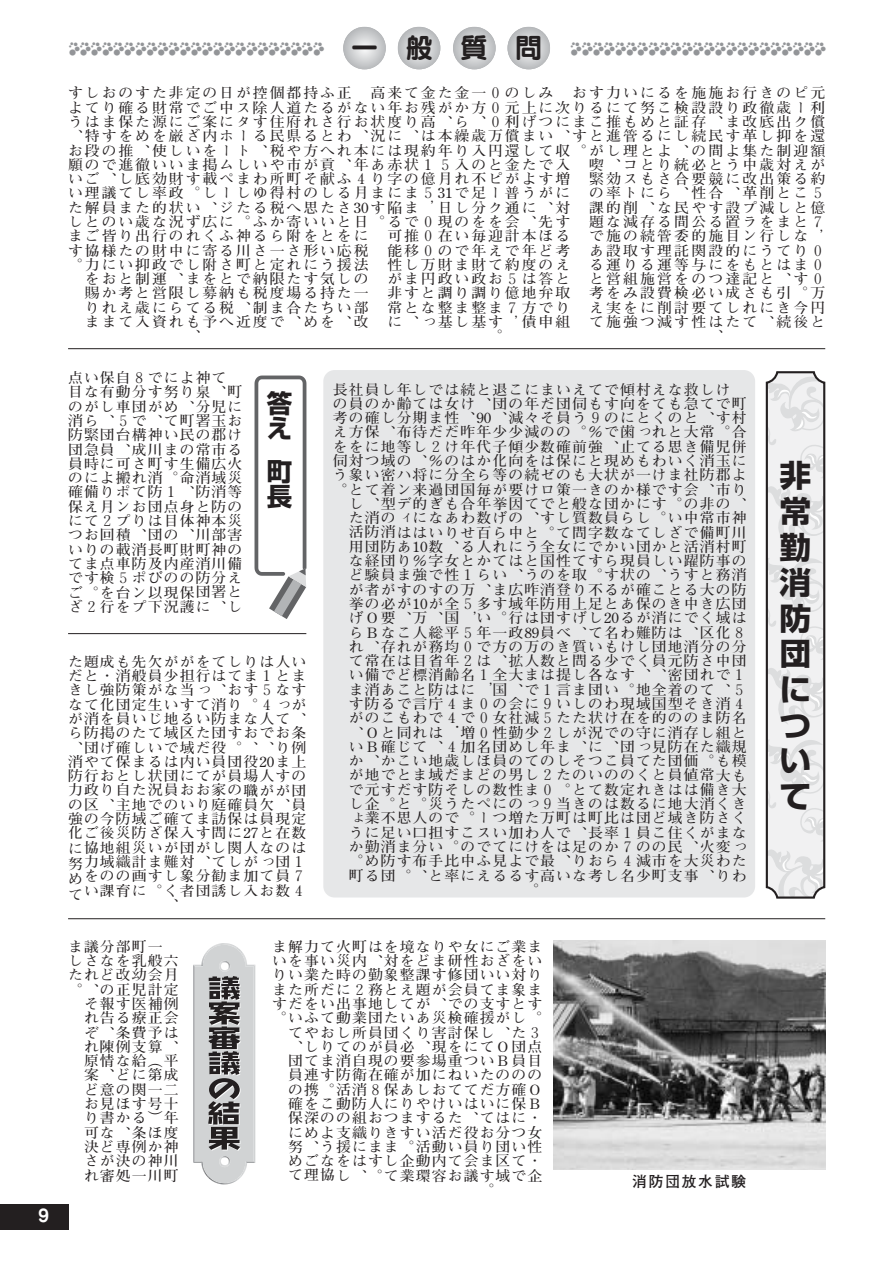
<style>
.page{position:relative;width:893px;height:1262px;background:#fff}
.page>*{position:absolute;margin:0;border:0;box-sizing:border-box;transform-origin:0 0}
.t1{font:700 30.6px/35.5px "Shin Go";color:#231f20;text-align:justify;scale:1.04 1}
.t2{font:27.6px "Seurat CID B";color:#231f20}
.t3{font:700 25.5px/25.5px "Shin Go";color:#231f20}
.t4{font:21.3px "Kazarikei Btype";color:#939598}
.t5{font:16.95px "Seurat CID B";color:#fff}
.t6{font:700 14.85px "Futo Go B101";letter-spacing:.11em;color:#231f20}
.t7{font:700 14.25px/14.2px "Futo Min A101";letter-spacing:.07em;color:#231f20;text-align:justify;scale:1.04 1}
.t8{font:700 14.25px/14.2px "Futo Min A101";letter-spacing:.13em;color:#231f20;text-align:right;scale:1.04 1}
.t9{font:700 14.25px/14.2px "Futo Min A101";letter-spacing:.14em;color:#231f20;text-align:right;scale:1.04 1}
.t10{font:700 14.25px/26.7px "Futo Min A101";letter-spacing:.145em;color:#231f20;scale:1.04 1}
</style>
<div class="page">
<div style="left:0;top:1203px;width:68px;height:26px;background:#231f20"></div>
<svg style="left:343px;top:27px;width:43px;height:42px"></svg>
<svg style="left:398px;top:27px;width:42px;height:42px"></svg>
<svg style="left:453px;top:27px;width:42px;height:42px"></svg>
<svg style="left:507px;top:27px;width:43px;height:42px"></svg>
<hr style="left:68px;top:633px;width:238px;height:1px;background:#231f20">
<hr style="left:68px;top:348px;width:757px;height:1px;background:#231f20">
<hr style="left:68px;top:918px;width:757px;height:1px;background:#231f20">
<div style="left:323px;top:370px;width:432px;height:527px;background:#e6e7e8;border-radius:11px"></div>
<div style="left:766px;top:372px;width:58px;height:172px;background:#f1f1f2"></div>
<svg style="left:768px;top:486px;width:54px;height:57px"></svg>
<svg style="left:766px;top:372px;width:58px;height:106px"></svg>
<div style="left:766px;top:545px;width:58px;height:181px;background:#f1f1f2"></div>
<svg style="left:768px;top:668px;width:54px;height:56px"></svg>
<svg style="left:768px;top:558px;width:54px;height:102px"></svg>
<div style="left:766px;top:726px;width:58px;height:171px;background:#f1f1f2"></div>
<svg style="left:766px;top:849px;width:58px;height:48px"></svg>
<svg style="left:768px;top:739px;width:54px;height:96px"></svg>
<div style="left:765px;top:371px;width:60px;height:527px;border:2px solid #231f20;border-radius:10px"></div>
<svg style="left:254px;top:375px;width:52px;height:244px"></svg>
<img style="left:553px;top:940px;width:272px;height:229px">
<svg style="left:193px;top:943px;width:62px;height:241px;background:#afb0b0"></svg>
<p class="t5" style="left:38px;top:1209px;width:13px">9</p>
<h2 class="t2" style="left:351px;top:38px;width:193px">一般質問</h2>
<p class="t9" style="left:68px;top:88px;width:729px">おす力いにるを施施お行きのピ元<br>よてり確る財常でご中ス除人道たるがない年お残がか方０元上に次りるにて努こ検設設り政徹歳ー利うはま保た源にご案にタす住府れさ行お状度り高、ら、０利げつにまこ推もめと証存、ま改底出ク償、特すをめを厳ざ内ホーる民県るとわ、況に、は本繰歳万償まい、すと進管るにし続民す革し抑を還お段の推、使しいをート、税や方へれ本には現約年り入円還して収。がし理とよ、の間よ集た制迎額喫、コとり統必とう中歳対えが<br>緊効スもさ合要競に改出策る約<br>の率トにら、性合、革削とこ５<br>課的削、な民やす設プ減しと億</p>
<p class="t10" style="left:589px;top:212px;width:235px;text-indent:221px">７，あ設取す理託関設的にうてり０</p>
<p class="t7" style="left:589px;top:259px;width:228px">る運りる運等与にをもとはま０と営組施営をのつ達記と、す０考をみ設費検必い成さも引。万え実をに削討要てしれにき今円て施強つ減す性はたて、続後と</p>
<h3 class="t4" style="left:68px;top:37px;width:257px">aaaaaaaaaaaaaaaaaaaaaaa</h3>
<h3 class="t4" style="left:570px;top:37px;width:257px">aaaaaaaaaaaaaaaaaaaaaaa</h3>
<p class="t8" style="left:68px;top:88px;width:274px">すしおのすた非定の日が控個都持ふ正</p>
<p class="t8" style="left:370px;top:88px;width:177px">高来て金た金一０のしみ</p>
<p class="t8" style="left:68px;top:159px;width:484px">願ので進徹いいま掲ムしいや市が貢、年あ赤状１５入のと金たで入いご、し底効財す載ペまわ所町そ献ふ４り字の億月れ不ピがよす増<br>31で足ー普うがに<br>日し分ク通に、対<br>しとのい歳な況ず広に。ふか寄いいと日。るで０現のをを会、先す可推０在い毎迎計本ほる<br>能移０ので年えで年ど考<br>性し万財ま財て約度のえ<br>がま円政い政お５は答と<br>非すと調り調り億地弁取<br>方でり<br>債申組</p>
<p class="t8" style="left:68px;top:188px;width:339px;text-align:left">い理議てし率政。しーしゆ得村のしる月まにまた解員また的状い、ジたる税へ思たさ30す陥ま</p>
<p class="t8" style="left:68px;top:231px;width:290px">まご皆り出行のれくふ神るら附をとをにす協様たの財中に寄る川さ一さ形い応税。力にい抑政でし附さ町と定れにう援法をおと制運、まをとで納限たす気しの賜か考と営限し募納も税度場る持た一りれえ歳にらてる税、制ま合たちい部ままて入資れも予へ近度で、めを、改</p>
<p class="t7" style="left:421px;top:190px;width:23px">５，</p>
<p class="t10" style="left:589px;top:216px;width:212px;line-height:14.2px">題な減存る間公る置ラをまとで施の続管委的施目ン行しな</p>
<p class="t8" style="left:387px;top:302px;width:113px">常とな整ま整まに、っ基し基す。</p>
<p class="t7" style="left:505px;top:304px;width:23px">７，</p>
<p class="t7" style="left:186px;top:331px;width:16px">、</p>
<p class="t7" style="left:708px;top:331px;width:16px">、</p>
<p class="t7" style="left:68px;top:373px;width:154px">点い保自８でによ神て</p>
<p class="t7" style="left:68px;top:387px;width:169px">目な有動分す努り泉、町のがし車団がめ、分児に消ら、５で、て町署玉お防緊団台構神い民の郡け団急員、成川まの常市る員時に可さ町す生備広火のによ搬れ消。命消域災確備りポて防１、防消等保え月ンお団点身と防のにて２プりは目体神本災つお回積、団の、川部害いりの載消長町財町神のてま点車防及内産消川備です検５ポびのの防分えご。を台ン以現保団署とざ２行をプ下況護に、し</p>
<h3 class="t3" style="left:267px;top:394px;width:27px">答え</h3>
<h3 class="t3" style="left:267px;top:462px;width:27px">町長</h3>
<p class="t7" style="left:68px;top:656px;width:230px">た題成も先欠ががをてしりは人い</p>
<p class="t7" style="left:68px;top:670px;width:230px">だと・消般員少担行はてま１とま</p>
<p class="t7" style="left:68px;top:685px;width:230px">きし強防策がな当っ、おす５なす</p>
<p class="t7" style="left:68px;top:699px;width:230px">なて化団定生いすて消り。４っが</p>
<p class="t7" style="left:68px;top:713px;width:230px">が消を員いじ地るい防まな人て、</p>
<p class="t7" style="left:68px;top:728px;width:230px">ら防掲のたて域区た団すおでお条</p>
<p class="t7" style="left:68px;top:742px;width:230px">、団げ確しいで域だ役。、、り例</p>
<p class="t7" style="left:68px;top:756px;width:230px">消やて保まるは内い員団役20ま上</p>
<p class="t7" style="left:68px;top:770px;width:230px">防行おとし状団にてが員場人すの</p>
<p class="t7" style="left:68px;top:785px;width:230px">力政り自た況員おお家の職がが団</p>
<p class="t7" style="left:68px;top:799px;width:230px">の区、主地でのいり庭確員欠、員</p>
<p class="t7" style="left:68px;top:813px;width:230px">強の今防域ご確てま訪保は員現定</p>
<p class="t7" style="left:68px;top:828px;width:230px">化ご後災防ざ保入す問に27と在数</p>
<p class="t7" style="left:68px;top:842px;width:230px">に協地組災いが団がし関人なのは</p>
<p class="t7" style="left:84px;top:856px;width:215px">力域織計ま難対、てしがっ団１</p>
<p class="t7" style="left:84px;top:870px;width:215px">をのの画すし象分勧ま加て員７</p>
<p class="t7" style="left:84px;top:885px;width:215px">い課育に。く者団誘し入お数４</p>
<p class="t7" style="left:164px;top:899px;width:16px">、</p>
<p class="t7" style="left:68px;top:858px;width:16px;line-height:15.3px">努めて</p>
<p class="t7" style="left:333px;top:384px;width:384px">長社員し年しでは続と退こにまいえてで傾村えな救しけ</p>
<p class="t7" style="left:333px;top:398px;width:399px;text-align:right">の員のか齢ては女け、団の年だ団伺もす向をても急てで町考の確し分期ま性、90、減々そ員う９のにとくのと、す村え方保、布待だだ昨年少少減のの。％で歯っれと大常。合ををに地等し２け年代子傾少数確前強、止てる思き備児併伺対つ域の、％のはか化向をは保にと現めもわいく消玉にう象い密ハ将に分全ら等の続ゼのも大状が一けま社防郡よ。とて着ン来過団国毎が要けロ策一きのか様です会、市りし、型デ的ぎも合年挙因てでと般な団かにす。の非の、た消のィになあわ数げの、すし質数員らし。い中常市神活防消ははいりせ百ら中と。て問字数なてしざで備町川用団防あ10数、る人れにう全女にでかい団かと活消村町な経団り％字女とかてはと国性てすら現員しい躍防事のど験員ま強で性１らい、うのを取。す状の、うすと務消が者がすのすの万、ま広昨消登り不るが確ことる大の防多す域年防用上足とあ保のき中き広団<br>い。行は団すげし20るが消にでく域は<br>らＢなこ人総平５年一政89員べ、て名わ難防は、区化８れ、存れが務均０で方の万のき質いもけし団地消分の分て常在は目省年２は、拡人数と問る少でく員元防さ中団全大まは提し各なす、、密団れで１<br>国、で１言ま団い。地全着のて、５<br>す防るで言庁４ま０の会に９いしのわ現域国型そき消４で０女社減５たた状け在を的ののま防名<br>増０性勤少２しが況での守に消存し組と<br>いＢ確じて、４加名団めし年ま、に、団っ見防在た織規か、かこい地歳しほ員のてのしそつこ員てた団価。も模が地でとま域だまどの男し２たのいののくと員値常大もで元すだす防そしの数性ま０。とて数定れきはは備き大し企。と。災うたペにのっ９当きのは数るに地大消くきょ業不思人ので。ーつ増た万町は町比は団ど域き防さくうに足い口担すこスい加わ人で、長率１員こ住くがまなか勤消ま分い。のでてにけをは足のか７のの民、火変っ。め防す布手比中ふ見よで最、りおら４減市を大災わた町る団。、と率にえるるす高いな考し名少町支事、りわ</p>
<p class="t7" style="left:349px;top:598px;width:108px">挙の必が10が全げＯ要、万、国</p>
<p class="t7" style="left:460px;top:600px;width:26px">５，</p>
<p class="t7" style="left:349px;top:670px;width:123px">い備でど標消齢名ま消あこと防はに</p>
<p class="t7" style="left:476px;top:672px;width:26px">１，</p>
<p class="t7" style="left:349px;top:713px;width:92px">がのこもわで、Ｏと同れは</p>
<p class="t7" style="left:444px;top:715px;width:26px">４．</p>
<p class="t7" style="left:524px;top:884px;width:16px">。</p>
<p class="t7" style="left:68px;top:941px;width:92px">ま議分部町一</p>
<p class="t7" style="left:68px;top:955px;width:108px;text-align:right">しさなを乳般六たれど改幼会月。、の正児計定そ報す医補例れ告る療正会ぞ、条費予はれ陳例支算、原情な給（平案、どに第成ど意の関一二お見ほす号十り書かる）年可な、条ほ度決ど専例か神さが決の神川れ審処一川町</p>
<p class="t7" style="left:272px;top:941px;width:261px">ま解力て火町はを境なりや女にご業ま</p>
<p class="t7" style="left:272px;top:955px;width:261px">いを事い災内、対をどま研性おざをい</p>
<p class="t7" style="left:272px;top:970px;width:261px">りい業た時の勤象整課す修団いい対り</p>
<p class="t7" style="left:272px;top:984px;width:261px">また所だに２務とえ題が会員てま象ま</p>
<p class="t7" style="left:272px;top:998px;width:261px">すだをい出事地してが、での支すとす</p>
<p class="t7" style="left:272px;top:1012px;width:261px">。いふて動業団たいあ災検確援がし。</p>
<p class="t7" style="left:288px;top:1027px;width:246px">てやおし所員団くり害討保し、た３</p>
<p class="t7" style="left:288px;top:1041px;width:246px">、しりてのが員必、現をにてＯ団点</p>
<p class="t7" style="left:288px;top:1055px;width:246px">団てま消自現の要参場重ついＢ員目</p>
<p class="t7" style="left:288px;top:1070px;width:246px">員連す防衛在確が加にねいたののの</p>
<p class="t7" style="left:288px;top:1084px;width:246px">の携。活消８保あしおててだ方確Ｏ</p>
<p class="t7" style="left:288px;top:1098px;width:246px">確をこ動防人にりやけいはいに保Ｂ</p>
<p class="t7" style="left:288px;top:1112px;width:246px">保深のの組おつまするた、てはに・</p>
<p class="t7" style="left:288px;top:1127px;width:246px">にめよ支織りきすい活だ役お分つ女</p>
<p class="t7" style="left:288px;top:1141px;width:246px">努、う援にまま。活動い員り団い性</p>
<p class="t7" style="left:288px;top:1155px;width:246px">めごなをはすし企動内て会ま区て・</p>
<p class="t7" style="left:288px;top:1170px;width:246px">て理協し、。て業環容お議す域で企</p>
<p class="t7" style="left:479px;top:1184px;width:16px">。</p>
<p class="t6" style="left:632px;top:1175px;width:116px">消防団放水試験</p>
<h1 class="t1" style="left:779px;top:462px;width:32px">非常勤消防団について</h1>
</div>
